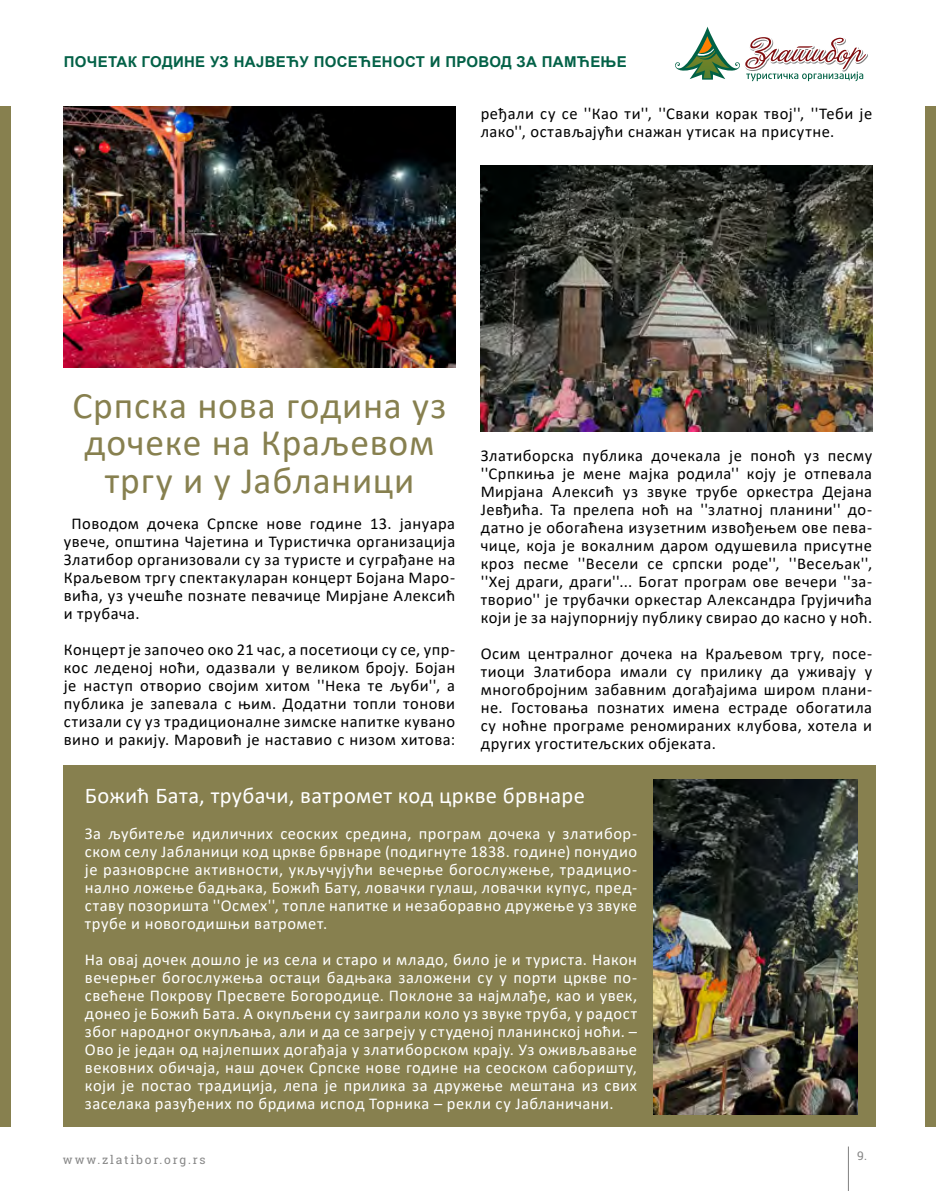
<style>
.page{position:relative;width:936px;height:1191px;background:#fff}
.page>*{position:absolute;margin:0;border:0;box-sizing:border-box;transform-origin:0 0}
.t1{font:37.5px/37.5px "Calibri";letter-spacing:.02em;color:#87804f;text-align:center}
.t2{font:22.5px "Calibri";letter-spacing:.015em;color:#fff}
.t3{font:16.5px/18px "Calibri";letter-spacing:.03em;color:#000;text-align:justify}
.t4{font:16.5px/18px "Calibri";letter-spacing:.03em;color:#fff;text-align:justify}
.t5{font:700 15px "Arial";letter-spacing:.02em;color:#036147}
.t6{font:12px "Roboto Slab";letter-spacing:.15em;color:#878787}
</style>
<div class="page">
<hr style="left:848px;top:1146px;width:1px;height:45px;background:#808080">
<div style="left:64px;top:765px;width:811px;height:362px;background:#87804f"></div>
<div style="left:0;top:106px;width:10px;height:1020px;background:#87804f"></div>
<div style="left:925px;top:106px;width:10px;height:1020px;background:#87804f"></div>
<svg style="left:675px;top:27px;width:193px;height:54px"></svg>
<img style="left:64px;top:106px;width:391px;height:262px">
<img style="left:480px;top:166px;width:392px;height:266px">
<img style="left:653px;top:780px;width:204px;height:334px">
<p class="t5" style="left:64px;top:51px;width:564px">ПОЧЕТАК ГОДИНЕ УЗ НАЈВЕЋУ ПОСЕЋЕНОСТ И ПРОВОД ЗА ПАМЋЕЊЕ</p>
<p class="t3" style="left:480px;top:104px;width:393px">ређали су се ''Као ти'', ''Сваки корак твој'', ''Теби је лако'', остављајући снажан утисак на присутне.</p>
<h1 class="t1" style="left:73px;top:385px;width:375px">Српска новa година уз дочеке на Краљевом тргу и у Јабланици</h1>
<p class="t3" style="left:64px;top:514px;width:393px;text-indent:8px">Поводом дочека Српске нове године 13. јануара увече, општина Чајетина и Туристичка организација Златибор организовали су за туристе и суграђане на Краљевом тргу спектакуларан концерт Бојана Маро&shy;вића, уз учешће познате певачице Мирјане Алексић и трубача.</p>
<p class="t3" style="left:64px;top:640px;width:393px">Концерт је започео око 21 час, а посетиоци су се, упр&shy;кос леденој ноћи, одазвали у великом броју. Бојан је наступ отворио својим хитом ''Нека те љуби'', а публика је запевала с њим. Додатни топли тонови стизали су уз традиционалне зимске напитке кувано вино и ракију. Маровић је наставио с низом хитова:</p>
<p class="t3" style="left:480px;top:446px;width:393px">Златиборска публика дочекала је поноћ уз песму ''Српкиња је мене мајка родила'' коју је отпевала Мирјана Алексић уз звуке трубе оркестра Дејана Јевђића. Та прелепа ноћ на ''златној планини'' до&shy;датно је обогаћена изузетним извођењем ове пева&shy;чице, која је вокалним даром одушевила присутне кроз песме ''Весели се српски роде'', ''Весељак'', ''Хеј драги, драги''... Богат програм ове вечери ''за&shy;творио'' је трубачки оркестар Александра Грујичића који је за најупорнију публику свирао до касно у ноћ.</p>
<p class="t3" style="left:480px;top:644px;width:393px">Осим централног дочека на Краљевом тргу, посе&shy;тиоци Златибора имали су прилику да уживају у многобројним забавним догађајима широм плани&shy;не. Гостовања познатих имена естраде обогатила су ноћне програме реномираних клубова, хотела и других угоститељских објеката.</p>
<h2 class="t2" style="left:85px;top:780px;width:501px">Божић Бата, трубачи, ватромет код цркве брвнаре</h2>
<p class="t4" style="left:85px;top:824px;width:553px">За љубитеље идиличних сеоских средина, програм дочека у златибор&shy;ском селу Јабланици код цркве брвнаре (подигнуте 1838. године) понудио је разноврсне активности, укључујући вечерње богослужење, традицио&shy;нално ложење бадњака, Божић Бату, ловачки гулаш, ловачки купус, пред&shy;ставу позоришта ''Осмех'', топле напитке и незаборавно дружење уз звуке трубе и новогодишњи ватромет.</p>
<p class="t4" style="left:85px;top:950px;width:553px">На овај дочек дошло је из села и старо и младо, било је и туриста. Након вечерњег богослужења остаци бадњака заложени су у порти цркве по&shy;свећене Покрову Пресвете Богородице. Поклоне за најмлађе, као и увек, донео је Божић Бата. А окупљени су заиграли коло уз звуке труба, у радост због народног окупљања, али и да се загреју у студеној планинској ноћи. – Ово је један од најлепших догађаја у златиборском крају. Уз оживљавање вековних обичаја, наш дочек Српске нове године на сеоском саборишту, који је постао традиција, лепа је прилика за дружење мештана из свих заселака разуђених по брдима испод Торника – рекли су Јабланичани.</p>
<p class="t6" style="left:63px;top:1151px;width:144px">www.zlatibor.org.rs</p>
<p class="t6" style="left:857px;top:1147px;width:11px">9.</p>
</div>
